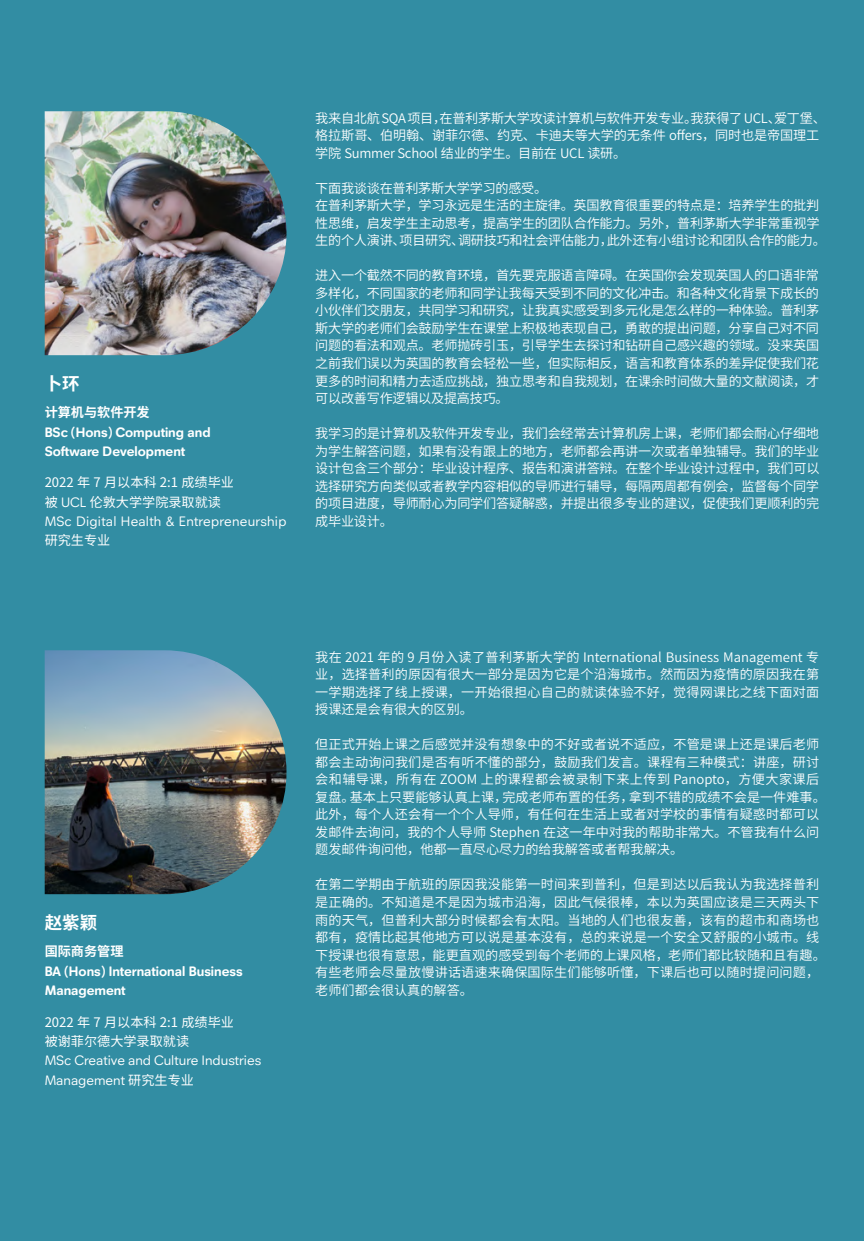
<style>
.page{position:relative;width:864px;height:1241px;background:#fff}
.page>*{position:absolute;margin:0;border:0;box-sizing:border-box;transform-origin:0 0}
.t1{font:700 17.5px "Noto Sans Hans";color:#fff}
.t2{font:700 14px/19.2px "Neuzeitfor Plymouth";color:#fff}
.t3{font:14px/19.2px "Neuzeitfor Plymouth";color:#fff}
.t4{font:600 13.12px/17.5px "Noto Sans Hans";color:#fff}
.t5{font:600 13.12px/17.5px "Noto Sans Hans";letter-spacing:-.02em;color:#fff}
.t6{font:13.12px/19.6px "Noto Sans Hans";color:#fff}
.t7{font:700 13.12px "Noto Sans Hans";color:#fff}
.s1{font-family:"Neuzeitfor Plymouth";font-size:14px}
.s2{font-family:"Noto Sans Hans";font-size:13.12px}
</style>
<div class="page">
<div style="left:0;top:0;width:863px;height:1240px;background:#328da3"></div>
<img style="left:45px;top:111px;width:241px;height:244px">
<img style="left:45px;top:650px;width:241px;height:244px">
<h1 class="t1" style="left:45px;top:373px;width:36px">卜环</h1>
<p class="t7" style="left:45px;top:405px;width:106px">计算机与软件开发</p>
<p class="t2" style="left:45px;top:422px;width:167px">BSc (Hons) Computing and<br>Software Development</p>
<p class="t6" style="left:45px;top:473px;width:191px">2022 年 7 月以本科 2:1 成绩毕业被 <span class="s1">UCL</span> 伦敦大学学院录取就读</p>
<p class="t3" style="left:45px;top:511px;width:243px">MSc Digital Health &amp; Entrepreneurship</p>
<p class="t6" style="left:45px;top:531px;width:67px">研究生专业</p>
<p class="t5" style="left:315px;top:109px;width:512px">我来自北航SQA项目，在普利茅斯大学攻读计算机与软件开发专业。我获得了UCL、爱丁堡、格拉斯哥、伯明翰、谢菲尔德、约克、卡迪夫等大学的无条件 offers，同时也是帝国理工学院 Summer School 结业的学生。目前在 UCL 读研。</p>
<p class="t4" style="left:315px;top:179px;width:512px">下面我谈谈在普利茅斯大学学习的感受。<br>在普利茅斯大学，学习永远是生活的主旋律。英国教育很重要的特点是：培养学生的批判性思维，启发学生主动思考，提高学生的团队合作能力。另外，普利茅斯大学非常重视学生的个人演讲、项目研究、调研技巧和社会评估能力，此外还有小组讨论和团队合作的能力。</p>
<p class="t4" style="left:315px;top:267px;width:505px;text-align:justify">进入一个截然不同的教育环境，首先要克服语言障碍。在英国你会发现英国人的口语非常多样化，不同国家的老师和同学让我每天受到不同的文化冲击。和各种文化背景下成长的小伙伴们交朋友，共同学习和研究，让我真实感受到多元化是怎么样的一种体验。普利茅斯大学的老师们会鼓励学生在课堂上积极地表现自己，勇敢的提出问题，分享自己对不同问题的看法和观点。老师抛砖引玉，引导学生去探讨和钻研自己感兴趣的领域。没来英国之前我们误以为英国的教育会轻松一些，但实际相反，语言和教育体系的差异促使我们花更多的时间和精力去适应挑战，独立思考和自我规划，在课余时间做大量的文献阅读，才可以改善写作逻辑以及提高技巧。</p>
<p class="t4" style="left:315px;top:424px;width:505px;text-align:justify">我学习的是计算机及软件开发专业，我们会经常去计算机房上课，老师们都会耐心仔细地为学生解答问题，如果有没有跟上的地方，老师都会再讲一次或者单独辅导。我们的毕业设计包含三个部分：毕业设计程序、报告和演讲答辩。在整个毕业设计过程中，我们可以选择研究方向类似或者教学内容相似的导师进行辅导，每隔两周都有例会，监督每个同学的项目进度，导师耐心为同学们答疑解惑，并提出很多专业的建议，促使我们更顺利的完成毕业设计。</p>
<h1 class="t1" style="left:45px;top:912px;width:54px">赵紫颖</h1>
<p class="t7" style="left:45px;top:944px;width:80px">国际商务管理</p>
<p class="t2" style="left:45px;top:961px;width:199px">BA (Hons) International Business<br>Management</p>
<p class="t6" style="left:45px;top:1012px;width:191px">2022 年 7 月以本科 2:1 成绩毕业被谢菲尔德大学录取就读</p>
<p class="t3" style="left:45px;top:1050px;width:218px">MSc Creative and Culture Industries<br>Management <span class="s2">研究生专业</span></p>
<p class="t4" style="left:315px;top:648px;width:505px;text-align:justify">我在 2021 年的 9 月份入读了普利茅斯大学的 International Business Management 专业，选择普利的原因有很大一部分是因为它是个沿海城市。然而因为疫情的原因我在第一学期选择了线上授课，一开始很担心自己的就读体验不好，觉得网课比之线下面对面授课还是会有很大的区别。</p>
<p class="t4" style="left:315px;top:736px;width:512px">但正式开始上课之后感觉并没有想象中的不好或者说不适应，不管是课上还是课后老师都会主动询问我们是否有听不懂的部分，鼓励我们发言。课程有三种模式：讲座，研讨会和辅导课，所有在 ZOOM 上的课程都会被录制下来上传到 Panopto，方便大家课后复盘。基本上只要能够认真上课，完成老师布置的任务，拿到不错的成绩不会是一件难事。此外，每个人还会有一个个人导师，有任何在生活上或者对学校的事情有疑惑时都可以发邮件去询问，我的个人导师 Stephen 在这一年中对我的帮助非常大。不管我有什么问题发邮件询问他，他都一直尽心尽力的给我解答或者帮我解决。</p>
<p class="t4" style="left:315px;top:876px;width:512px">在第二学期由于航班的原因我没能第一时间来到普利，但是到达以后我认为我选择普利是正确的。不知道是不是因为城市沿海，因此气候很棒，本以为英国应该是三天两头下雨的天气，但普利大部分时候都会有太阳。当地的人们也很友善，该有的超市和商场也都有，疫情比起其他地方可以说是基本没有，总的来说是一个安全又舒服的小城市。线下授课也很有意思，能更直观的感受到每个老师的上课风格，老师们都比较随和且有趣。有些老师会尽量放慢讲话语速来确保国际生们能够听懂，下课后也可以随时提问问题，老师们都会很认真的解答。</p>
</div>
